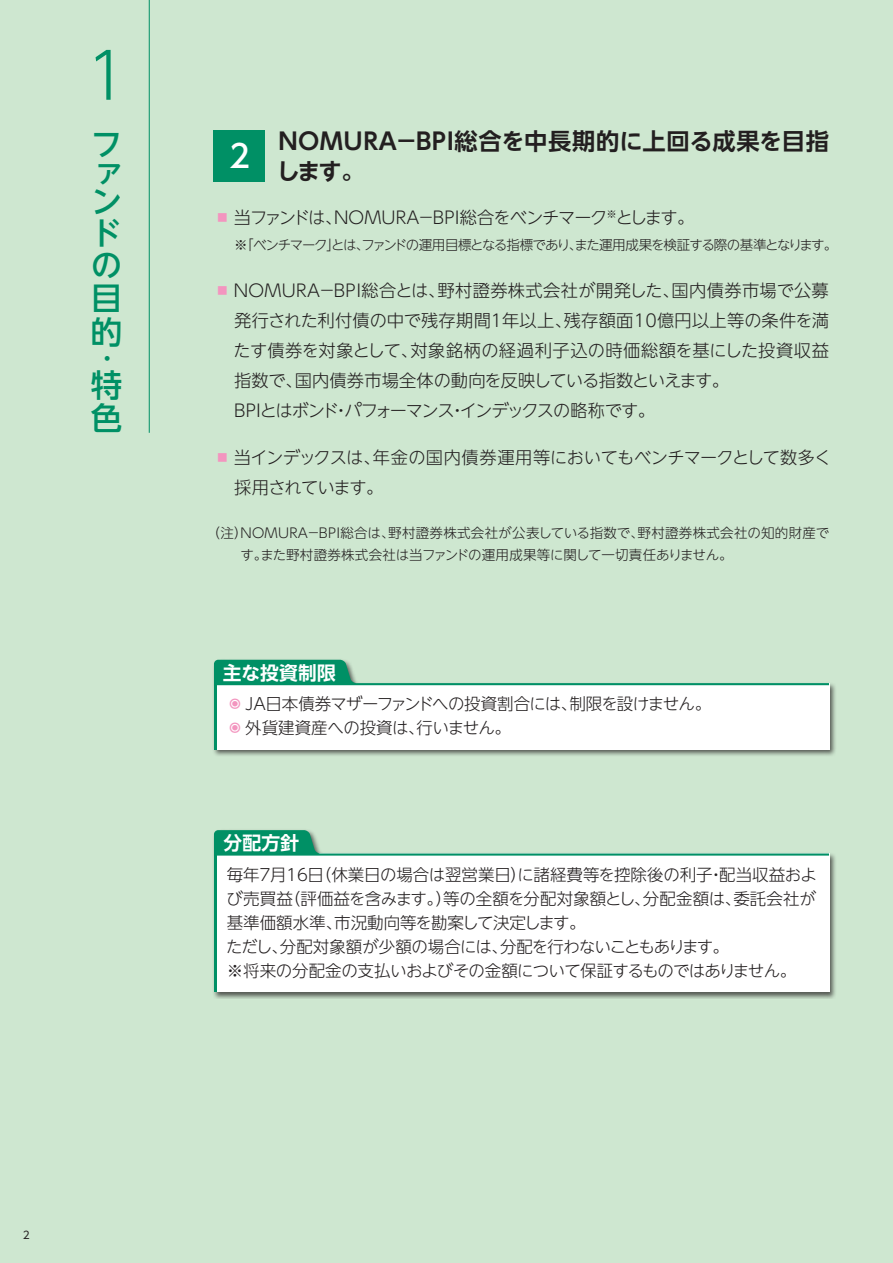
<style>
.page{position:relative;width:893px;height:1263px;background:#cee7d0}
.page>*{position:absolute;margin:0;border:0;box-sizing:border-box;transform-origin:0 0}
.t1{font:300 63.75px "UD Shin Go NT Pro";color:#009065}
.t2{font:500 31.5px/32.7px "UD Shin Go NT Pro";color:#009065;text-align:justify}
.t3{font:500 31.5px "UD Shin Go NT Pro";color:#fff}
.t4{font:700 23.25px/30px "UD Shin Go NT Pro De";letter-spacing:-.02em;color:#231f20}
.t5{font:700 18.75px "UD Shin Go NT Pro De";letter-spacing:.015em;color:#fff}
.t6{font:300 17.25px/30px "UD Shin Go NT Pro";letter-spacing:-.005em;color:#231f20}
.t7{font:300 17.25px/30px "UD Shin Go NT Pro";letter-spacing:-.035em;color:#231f20}
.t8{font:300 17.25px "UD Shin Go NT Pro";letter-spacing:-.06em;color:#231f20}
.t9{font:300 16.5px/24px "UD Shin Go NT Pro";letter-spacing:-.02em;color:#231f20}
.t10{font:300 13.5px/21.8px "UD Shin Go NT Pro";letter-spacing:.02em;color:#231f20}
.t11{font:300 13.5px "UD Shin Go NT Pro";letter-spacing:-.085em;color:#231f20}
.t12{font:10.5px "UD Shin Go NT Pro";color:#231f20}
.s1{color:#f395bf}
</style>
<div class="page">
<hr style="left:149px;top:0;width:1px;height:433px;background:#009065">
<div style="left:214px;top:131px;width:51px;height:51px;background:#009065"></div>
<div style="left:212px;top:658px;width:624px;height:99px;background:#231f20;opacity:.7"></div>
<div style="left:214px;top:683px;width:615px;height:66px;background:#fff"></div>
<hr style="left:214px;top:683px;width:2px;height:66px;background:#009065">
<svg style="left:214px;top:660px;width:615px;height:25px"></svg>
<div style="left:212px;top:828px;width:624px;height:171px;background:#231f20;opacity:.7"></div>
<div style="left:214px;top:853px;width:615px;height:138px;background:#fff"></div>
<hr style="left:214px;top:853px;width:2px;height:138px;background:#009065">
<svg style="left:214px;top:830px;width:615px;height:25px"></svg>
<h1 class="t1" style="left:75px;top:24px;width:37px">１</h1>
<h2 class="t2" style="left:91px;top:129px;width:31px;line-height:28.7px">ファン</h2>
<h2 class="t2" style="left:91px;top:216px;width:31px">ドの目的</h2>
<h2 class="t2" style="left:124px;top:354px;width:10px;rotate:90deg">·</h2>
<h2 class="t2" style="left:91px;top:367px;width:32px;line-height:33.9px">特色</h2>
<h3 class="t4" style="left:276px;top:126px;width:554px">ＮＯＭＵＲＡ－ＢＰＩ総合を中長期的に上回る成果を目指します。</h3>
<p class="t8" style="left:214px;top:203px;width:482px"><span class="s1">▪</span> 当ファンドは、NOMURA－BPI総合をベンチマーク<sup>※</sup>とします。</p>
<p class="t11" style="left:234px;top:234px;width:605px">※「ベンチマーク」とは、ファンドの運用目標となる指標であり、また運用成果を検証する際の基準となります。</p>
<p class="t6" style="left:234px;top:275px;width:597px;text-indent:-20px"><span class="s1">▪</span>NOMURA－BPI総合とは、野村證券株式会社が開発した、国内債券市場で公募発行された利付債の中で残存期間１年以上、残存額面10億円以上等の条件を満たす債券を対象として、対象銘柄の経過利子込の時価総額を基にした投資収益指数で、国内債券市場全体の動向を反映している指数といえます。<br>BPIとはボンド・パフォーマンス・インデックスの略称です。</p>
<p class="t7" style="left:234px;top:442px;width:599px;text-indent:-20px"><span class="s1">▪</span> 当インデックスは、年金の国内債券運用等においてもベンチマークとして数多く採用されています。</p>
<p class="t10" style="left:240px;top:522px;width:590px;text-indent:-34px">（注）NOMURA－BPI総合は、野村證券株式会社が公表している指数で、野村證券株式会社の知的財産です。また野村證券株式会社は当ファンドの運用成果等に関して一切責任ありません。</p>
<h2 class="t3" style="left:229px;top:131px;width:22px">2</h2>
<p class="t5" style="left:223px;top:657px;width:115px">主な投資制限</p>
<p class="t9" style="left:227px;top:691px;width:486px"><span class="s1">◉</span>ＪＡ日本債券マザーファンドへの投資割合には、制限を設けません。<span class="s1">◉</span>外貨建資産への投資は、行いません。</p>
<p class="t5" style="left:223px;top:828px;width:77px">分配方針</p>
<p class="t9" style="left:226px;top:862px;width:592px">毎年７月16日（休業日の場合は翌営業日）に諸経費等を控除後の利子・配当収益および売買益（評価益を含みます。）等の全額を分配対象額とし、分配金額は、委託会社が基準価額水準、市況動向等を勘案して決定します。<br>ただし、分配対象額が少額の場合には、分配を行わないこともあります。<br>※将来の分配金の支払いおよびその金額について保証するものではありません。</p>
<p class="t12" style="left:23px;top:1226px;width:8px">2</p>
</div>
